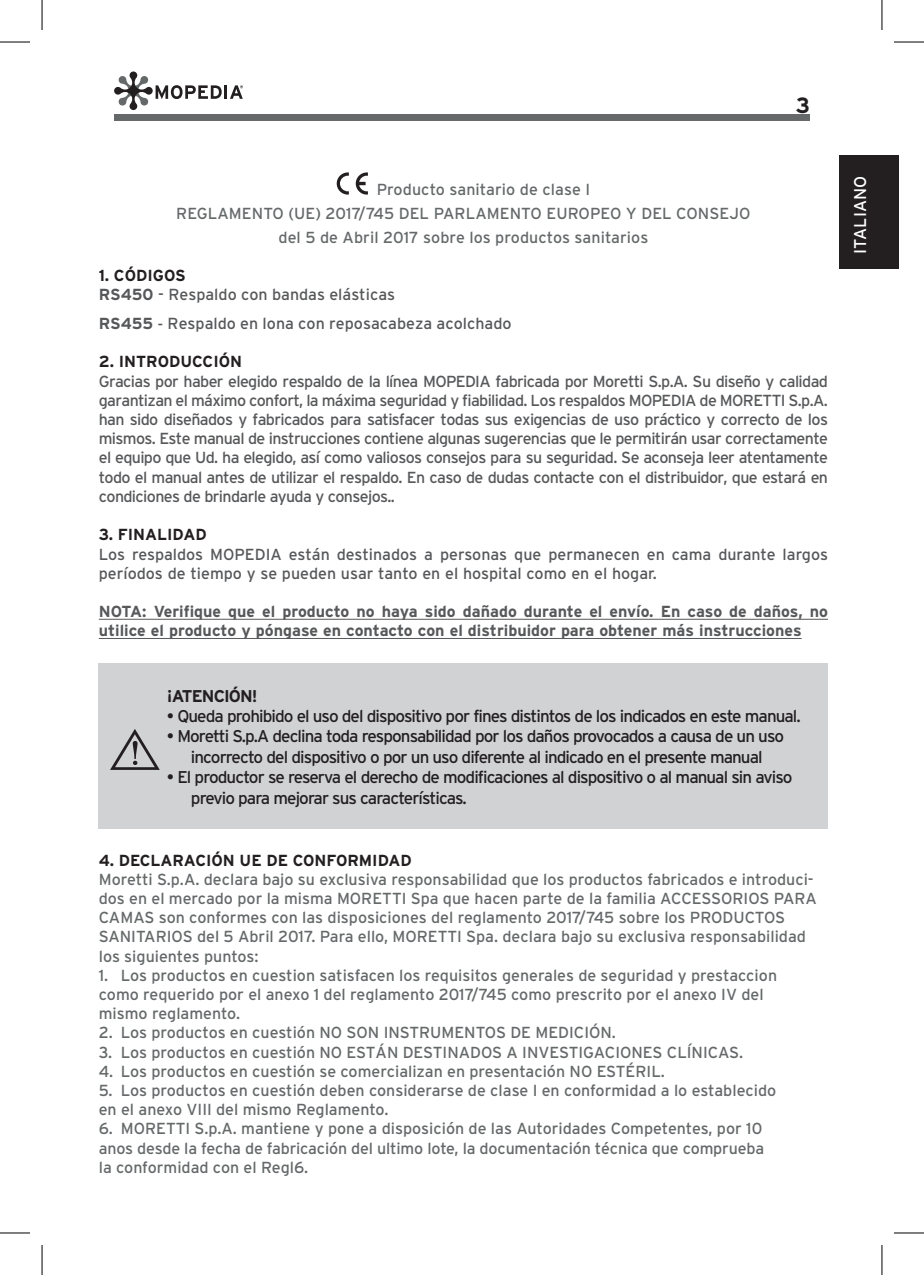
<style>
.page{position:relative;width:924px;height:1275px;background:#fff}
.page>*{position:absolute;margin:0;border:0;box-sizing:border-box;transform-origin:0 0}
.t1{font:700 22px "Interstate";color:#231f20}
.t2{font:17px/20.4px "Interstate";letter-spacing:-.055em;color:#231f20;text-align:center}
.t3{font:700 17px "Interstate";letter-spacing:-.055em;color:#231f20}
.t4{font:17px "Interstate";letter-spacing:.005em;color:#fff}
.t5{font:16px/19.2px "Interstate";color:#65696a}
.t6{font:16px/19.2px "Interstate";color:#57585a}
.t7{font:700 16px/19.2px "Interstate";color:#57585a}
.t8{font:700 16px "Interstate";color:#231f20}
.s1{font-weight:700;color:#231f20}
.s2{font-weight:700}
.s3{font-family:"Helvetica"}
</style>
<div class="page">
<div style="left:114px;top:114px;width:695px;height:7px;background:#65696a"></div>
<svg style="left:114px;top:71px;width:107px;height:39px"></svg>
<hr style="left:224px;top:85px;width:3px;height:14px;background:#231f20">
<svg style="left:230px;top:85px;width:13px;height:14px"></svg>
<div style="left:838px;top:155px;width:60px;height:114px;background:#231f20"></div>
<hr style="left:99px;top:619px;width:728px;height:1px;background:#57585a">
<hr style="left:99px;top:638px;width:702px;height:1px;background:#57585a">
<svg style="left:336px;top:172px;width:13px;height:23px"></svg>
<svg style="left:355px;top:172px;width:13px;height:23px"></svg>
<div style="left:99px;top:663px;width:728px;height:165px;background:#d1d2d4"></div>
<svg style="left:110px;top:729px;width:50px;height:41px"></svg>
<hr style="left:0;top:42px;width:30px;height:1px;background:#000">
<hr style="left:893px;top:42px;width:30px;height:1px;background:#000">
<hr style="left:0;top:1232px;width:30px;height:1px;background:#000">
<hr style="left:893px;top:1232px;width:30px;height:1px;background:#000">
<hr style="left:42px;top:0;width:1px;height:30px;background:#000">
<hr style="left:42px;top:1245px;width:1px;height:30px;background:#000">
<hr style="left:881px;top:0;width:1px;height:30px;background:#000">
<hr style="left:881px;top:1245px;width:1px;height:30px;background:#000">
<h1 class="t1" style="left:795px;top:93px;width:16px">3</h1>
<p class="t5" style="left:376px;top:179px;width:215px">Producto sanitario de clase I</p>
<p class="t5" style="left:176px;top:203px;width:575px">REGLAMENTO (UE) 2017/745 DEL PARLAMENTO EUROPEO Y DEL CONSEJO</p>
<p class="t5" style="left:278px;top:227px;width:371px">del 5 de Abril 2017 sobre los productos sanitarios</p>
<p class="t6" style="left:99px;top:266px;width:298px"><span class="s1">1. CÓDIGOS<br></span><span class="s2">RS450</span> - Respaldo con bandas elásticas</p>
<p class="t6" style="left:99px;top:314px;width:414px"><span class="s2">RS455</span> <span class="s3">-</span> Respaldo en lona con reposacabeza acolchado</p>
<p class="t8" style="left:99px;top:353px;width:145px">2. INTRODUCCIÓN</p>
<p class="t6" style="left:99px;top:371px;width:730px;text-align:justify">Gracias por haber elegido respaldo de la línea MOPEDIA fabricada por Moretti S.p.A. Su diseño y calidad garantizan el máximo confort, la máxima seguridad y fiabilidad. Los respaldos MOPEDIA de MORETTI S.p.A. han sido diseñados y fabricados para satisfacer todas sus exigencias de uso práctico y correcto de los mismos. Este manual de instrucciones contiene algunas sugerencias que le permitirán usar correctamente el equipo que Ud. ha elegido, así como valiosos consejos para su seguridad. Se aconseja leer atentamente todo el manual antes de utilizar el respaldo. En caso de dudas contacte con el distribuidor, que estará en condiciones de brindarle ayuda y consejos..</p>
<p class="t8" style="left:99px;top:526px;width:109px">3. FINALIDAD</p>
<p class="t6" style="left:99px;top:544px;width:730px">Los respaldos MOPEDIA están destinados a personas que permanecen en cama durante largos períodos de tiempo y se pueden usar tanto en el hospital como en el hogar.</p>
<p class="t7" style="left:99px;top:602px;width:730px">NOTA: Verifique que el producto no haya sido dañado durante el envío. En caso de daños, no utilice el producto y póngase en contacto con el distribuidor para obtener más instrucciones</p>
<p class="t3" style="left:167px;top:686px;width:92px">¡ATENCIÓN!</p>
<p class="t2" style="left:167px;top:706px;width:635px">• Queda prohibido el uso del dispositivo por fines distintos de los indicados en este manual.</p>
<p class="t2" style="left:167px;top:726px;width:618px">• Moretti S.p.A declina toda responsabilidad por los daños provocados a causa de un uso incorrecto del dispositivo o por un uso diferente al indicado en el presente manual</p>
<p class="t2" style="left:191px;top:767px;width:603px;text-align:left;text-indent:-24px">• El productor se reserva el derecho de modificaciones al dispositivo o al manual sin aviso previo para mejorar sus características.</p>
<p class="t8" style="left:99px;top:851px;width:314px">4. DECLARACIÓN UE DE CONFORMIDAD</p>
<p class="t5" style="left:99px;top:869px;width:719px">Moretti S.p.A. declara bajo su exclusiva responsabilidad que los productos fabricados e introduci&shy;dos en el mercado por la misma MORETTI Spa que hacen parte de la familia ACCESSORIOS PARA CAMAS son conformes con las disposiciones del reglamento 2017/745 sobre los PRODUCTOS SANITARIOS del 5 Abril 2017. Para ello, MORETTI Spa. declara bajo su exclusiva responsabilidad los siguientes puntos:</p>
<p class="t5" style="left:99px;top:965px;width:679px">1. Los productos en cuestion satisfacen los requisitos generales de seguridad y prestaccion como requerido por el anexo 1 del reglamento 2017/745 como prescrito por el anexo IV del mismo reglamento.</p>
<p class="t5" style="left:99px;top:1023px;width:518px">2. Los productos en cuestión NO SON INSTRUMENTOS DE MEDICIÓN.</p>
<p class="t5" style="left:99px;top:1042px;width:645px">3. Los productos en cuestión NO ESTÁN DESTINADOS A INVESTIGACIONES CLÍNICAS.</p>
<p class="t5" style="left:99px;top:1061px;width:567px">4. Los productos en cuestión se comercializan en presentación NO ESTÉRIL.</p>
<p class="t5" style="left:99px;top:1080px;width:678px">5. Los productos en cuestión deben considerarse de clase I en conformidad a lo establecido en el anexo VIII del mismo Reglamento.</p>
<p class="t5" style="left:99px;top:1119px;width:666px;text-align:justify">6. MORETTI S.p.A. mantiene y pone a disposición de las Autoridades Competentes, por 10 anos desde la fecha de fabricación del ultimo lote, la documentación técnica que comprueba la conformidad con el Regl6.</p>
<p class="t4" style="left:850px;top:254px;width:79px;rotate:-90deg">ITALIANO</p>
</div>
